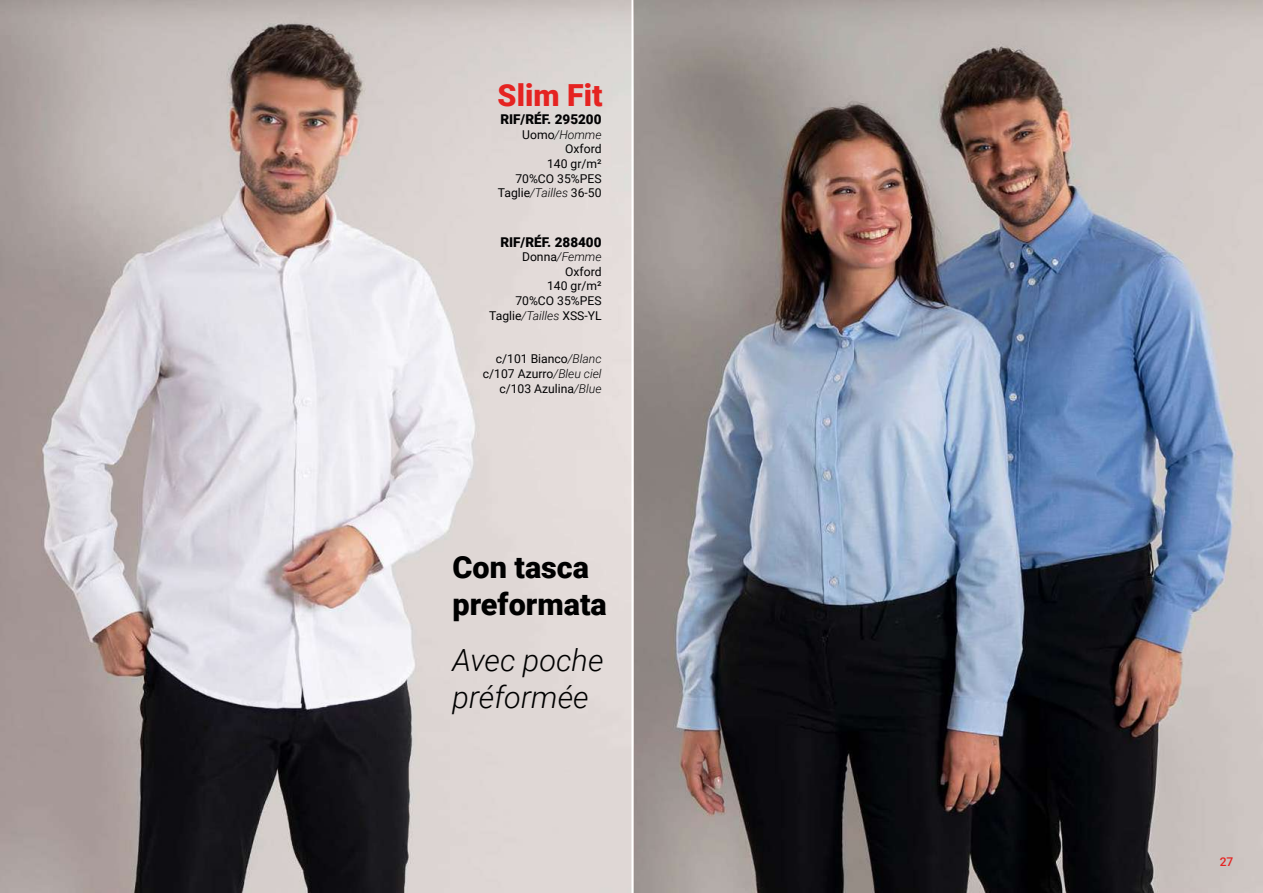
<style>
.page{position:relative;width:1263px;height:893px;background:#fff}
.page>*{position:absolute;margin:0;border:0;box-sizing:border-box;transform-origin:0 0}
.t1{font:italic 300 30.6px/36.8px "Roboto";color:#000}
.t2{font:900 30.6px/36.8px "Roboto";color:#000}
.t3{font:900 30.45px "Roboto";color:#e52321}
.t4{font:900 13.5px "Roboto";color:#020203}
.t5{font:12.15px/14.5px "Roboto";color:#020203;text-align:right}
.t6{font:500 12px "Roboto";color:#e52321}
.s1{font-weight:300;font-style:italic}
</style>
<div class="page">
<img style="left:633px;top:0;width:630px;height:893px">
<img style="left:0;top:0;width:631px;height:893px">
<h2 class="t3" style="left:498px;top:74px;width:106px">Slim Fit</h2>
<p class="t4" style="left:500px;top:110px;width:103px">RIF/RÉF. 295200</p>
<p class="t5" style="left:498px;top:127px;width:105px">Uomo<span class="s1">/Homme<br></span>Oxford<br>140 gr/m²<br>70%CO 35%PES<br>Taglie<span class="s1">/Tailles</span> 36-50</p>
<p class="t4" style="left:500px;top:232px;width:103px">RIF/RÉF. 288400</p>
<p class="t5" style="left:489px;top:249px;width:114px">Donna<span class="s1">/Femme<br></span>Oxford<br>140 gr/m²<br>70%CO 35%PES<br>Taglie<span class="s1">/Tailles</span> XSS-YL</p>
<p class="t5" style="left:483px;top:351px;width:120px">c/101 Bianco<span class="s1">/Blanc </span>c/107 Azurro<span class="s1">/Bleu ciel </span>c/103 Azulina<span class="s1">/Blue</span></p>
<h1 class="t2" style="left:452px;top:547px;width:156px">Con tasca preformata</h1>
<h1 class="t1" style="left:452px;top:641px;width:153px">Avec poche préformée</h1>
<p class="t6" style="left:1220px;top:854px;width:15px">27</p>
</div>
